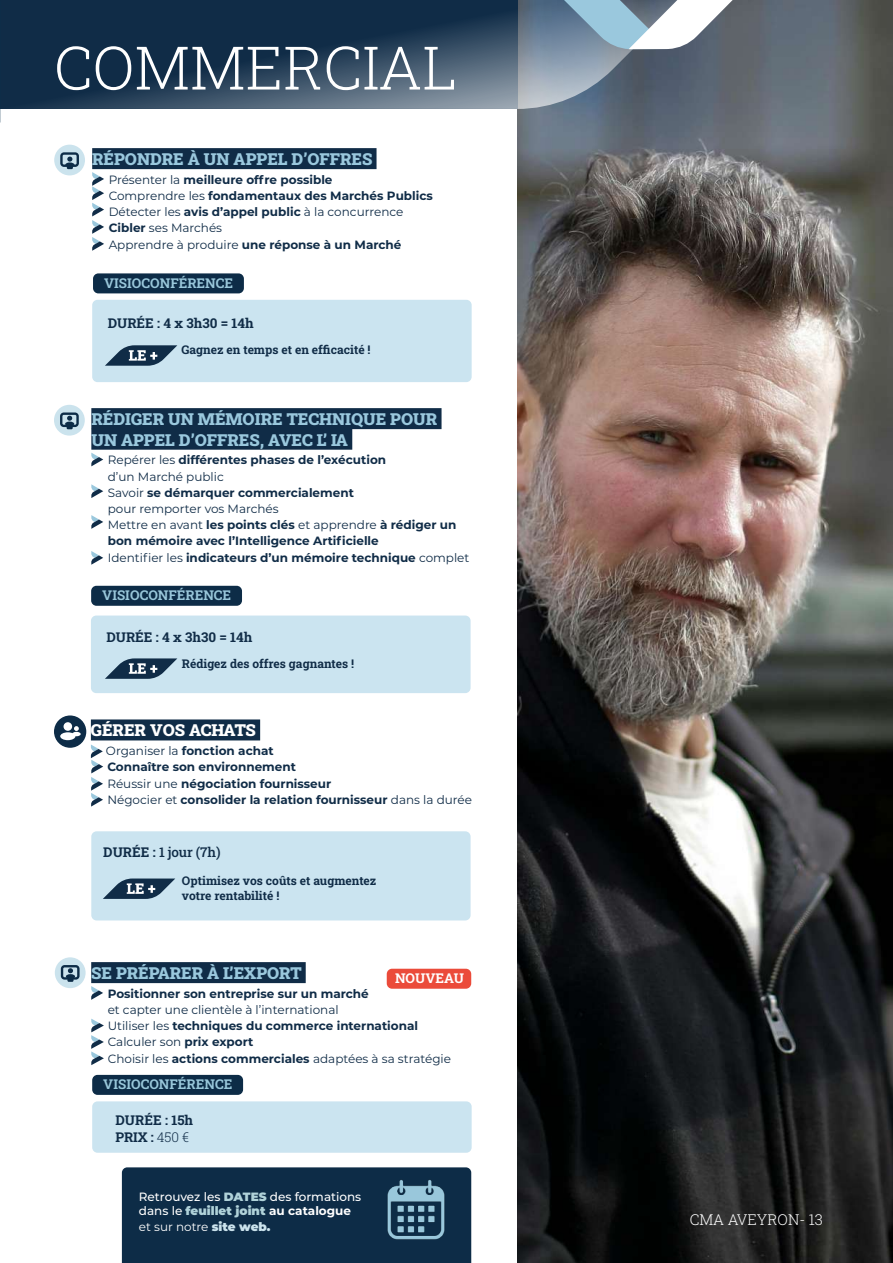
<style>
.page{position:relative;width:893px;height:1263px;background:#fff}
.page>*{position:absolute;margin:0;border:0;box-sizing:border-box;transform-origin:0 0}
.t1{font:300 60px "Roboto Slab";color:#fff}
.t2{font:900 16.5px/20.5px "Roboto Slab";color:#9ac8dd}
.t3{font:900 16.5px "Roboto Slab";color:#fff}
.t4{font:300 15px "Roboto Slab";color:#fff}
.t5{font:700 13.5px/17.1px "Roboto Slab";color:#102c47}
.t6{font:700 13.5px "Roboto Slab";color:#99c7da}
.t7{font:500 13.5px "Roboto Slab";letter-spacing:-.01em;color:#102c47}
.t8{font:700 13.5px "Roboto Slab";color:#fff}
.t9{font:700 12px/16.2px "Montserrat";color:#102c47}
.t10{font:12px/16.2px "Montserrat";color:#102c47}
.t11{font:700 12px/15px "Roboto Slab";color:#102c47}
.t12{font:500 12px/13.5px "Montserrat";color:#fff}
.t13{font:12px "Montserrat";color:#fff}
.s1{font-weight:400}
.s2{font-weight:700}
.s3{font-weight:300}
.s4{font-weight:900;color:#b0d2d9}
.s5{font-weight:900;color:#cbe3ed}
</style>
<div class="page">
<img style="left:517px;top:0;width:376px;height:1263px">
<svg style="left:34px;top:0;width:663px;height:109px;background:#354c62"></svg>
<svg style="left:546px;top:0;width:236px;height:49px"></svg>
<div style="left:0;top:0;width:34px;height:110px;background:#102c47"></div>
<div style="left:91px;top:719px;width:169px;height:21px;background:#102c47"></div>
<div style="left:91px;top:831px;width:380px;height:89px;background:#cbe4f0;border-radius:5px"></div>
<svg style="left:103px;top:878px;width:72px;height:21px"></svg>
<div style="left:55px;top:716px;width:31px;height:31px;background:#0d2c47;border-radius:50%"></div>
<div style="left:54px;top:715px;width:32px;height:33px;border:2px solid #0d2c47;border-radius:50%"></div>
<div style="left:60px;top:732px;width:15px;height:8px;background:#fff;border-radius:50%"></div>
<div style="left:64px;top:722px;width:8px;height:9px;background:#fff;border-radius:50%"></div>
<svg style="left:72px;top:726px;width:9px;height:10px"></svg>
<svg style="left:91px;top:744px;width:12px;height:62px"></svg>
<div style="left:92px;top:148px;width:285px;height:21px;background:#102c47"></div>
<div style="left:92px;top:300px;width:380px;height:82px;background:#cbe4f0;border-radius:5px"></div>
<svg style="left:92px;top:172px;width:12px;height:79px"></svg>
<div style="left:54px;top:145px;width:31px;height:30px;background:#cbe3ed;border-radius:50%"></div>
<svg style="left:60px;top:152px;width:19px;height:17px"></svg>
<div style="left:122px;top:1167px;width:349px;height:96px;background:#0d2c47"></div>
<img style="left:382px;top:1178px;width:68px;height:65px">
<div style="left:93px;top:273px;width:151px;height:20px;background:#0d2c47;border-radius:5px"></div>
<div style="left:91px;top:962px;width:215px;height:21px;background:#102c47"></div>
<svg style="left:91px;top:986px;width:12px;height:14px"></svg>
<div style="left:92px;top:1101px;width:380px;height:52px;background:#cbe4f0;border-radius:5px"></div>
<svg style="left:91px;top:1019px;width:13px;height:46px"></svg>
<div style="left:387px;top:969px;width:84px;height:20px;background:#eb4b3a;border-radius:5px"></div>
<div style="left:55px;top:957px;width:31px;height:31px;background:#cbe3ed;border-radius:50%"></div>
<svg style="left:61px;top:965px;width:19px;height:17px"></svg>
<div style="left:92px;top:1075px;width:151px;height:20px;background:#0d2c47;border-radius:5px"></div>
<div style="left:91px;top:408px;width:351px;height:21px;background:#102c47"></div>
<div style="left:91px;top:429px;width:261px;height:21px;background:#102c47"></div>
<svg style="left:91px;top:453px;width:12px;height:13px"></svg>
<div style="left:91px;top:615px;width:380px;height:78px;background:#cbe4f0;border-radius:5px"></div>
<svg style="left:91px;top:484px;width:12px;height:14px"></svg>
<svg style="left:91px;top:515px;width:12px;height:14px"></svg>
<div style="left:54px;top:405px;width:31px;height:31px;background:#cbe3ed;border-radius:50%"></div>
<svg style="left:60px;top:412px;width:19px;height:17px"></svg>
<svg style="left:91px;top:551px;width:12px;height:14px"></svg>
<div style="left:91px;top:586px;width:151px;height:20px;background:#0d2c47;border-radius:5px"></div>
<svg style="left:105px;top:658px;width:72px;height:21px"></svg>
<svg style="left:105px;top:345px;width:72px;height:21px"></svg>
<h1 class="t1" style="left:54px;top:27px;width:405px">COMMERCIAL</h1>
<h2 class="t2" style="left:92px;top:148px;width:282px">RÉPONDRE À UN APPEL D’OFFRES</h2>
<p class="t9" style="left:109px;top:171px;width:326px"><span class="s1">Présenter la</span> meilleure offre possible<br><span class="s1">Comprendre les</span> fondamentaux des Marchés Publics <span class="s1">Détecter les</span> avis d’appel public <span class="s1">à la concurrence </span>Cibler <span class="s1">ses Marchés<br>Apprendre à produire</span> une réponse à un Marché</p>
<p class="t6" style="left:104px;top:273px;width:131px">VISIOCONFÉRENCE</p>
<p class="t5" style="left:108px;top:314px;width:147px">DURÉE : 4 x 3h30 = 14h</p>
<p class="t11" style="left:181px;top:342px;width:191px">Gagnez en temps et en efficacité !</p>
<h2 class="t2" style="left:91px;top:408px;width:347px">RÉDIGER UN MÉMOIRE TECHNIQUE POUR<br>UN APPEL D’OFFRES, AVEC L’ IA</h2>
<p class="t9" style="left:108px;top:451px;width:363px"><span class="s1">Repérer les</span> différentes phases de l’exécution<br><span class="s1">d’un Marché public<br>Savoir</span> se démarquer commercialement<br><span class="s1">pour remporter vos Marchés<br>Mettre en avant</span> les points clés <span class="s1">et apprendre</span> à rédiger un bon mémoire avec l’Intelligence Artificielle<br><span class="s1">Identifier les</span> indicateurs d’un mémoire technique <span class="s1">complet</span></p>
<p class="t6" style="left:102px;top:586px;width:131px">VISIOCONFÉRENCE</p>
<p class="t5" style="left:106px;top:628px;width:147px">DURÉE : 4 x 3h30 = 14h</p>
<p class="t11" style="left:182px;top:655px;width:174px">Rédigez des offres gagnantes !</p>
<h2 class="t3" style="left:91px;top:719px;width:166px">GÉRER VOS ACHATS</h2>
<p class="t9" style="left:106px;top:742px;width:368px"><span class="s1">Organiser la</span> fonction achat<br>Connaître son environnement<br><span class="s1">Réussir une</span> négociation fournisseur<br><span class="s1">Négocier et</span> consolider la relation fournisseur <span class="s1">dans la durée</span></p>
<p class="t7" style="left:103px;top:843px;width:119px"><span class="s2">DURÉE :</span> 1 jour (7h)</p>
<p class="t11" style="left:182px;top:873px;width:196px">Optimisez vos coûts et augmentez votre rentabilité !</p>
<h2 class="t2" style="left:91px;top:962px;width:212px">SE PRÉPARER À L’EXPORT</h2>
<p class="t9" style="left:108px;top:985px;width:263px">Positionner son entreprise sur un marché</p>
<p class="t10" style="left:108px;top:1001px;width:345px">et capter une clientèle à l’international<br>Utiliser les <span class="s2">techniques du commerce international </span>Calculer son <span class="s2">prix export<br></span>Choisir les <span class="s2">actions commerciales</span> adaptées à sa stratégie</p>
<p class="t8" style="left:395px;top:969px;width:70px">NOUVEAU</p>
<p class="t6" style="left:103px;top:1075px;width:131px">VISIOCONFÉRENCE</p>
<p class="t5" style="left:116px;top:1111px;width:79px">DURÉE : 15h<br>PRIX : <span class="s3">450 €</span></p>
<p class="t12" style="left:139px;top:1190px;width:224px">Retrouvez les <span class="s4">DATES</span> des formations dans le <span class="s4">feuillet joint</span> <span class="s2">au catalogue</span></p>
<p class="t13" style="left:139px;top:1218px;width:133px">et sur notre <span class="s5">site web.</span></p>
<p class="t4" style="left:690px;top:1209px;width:135px">CMA AVEYRON- 13</p>
</div>
